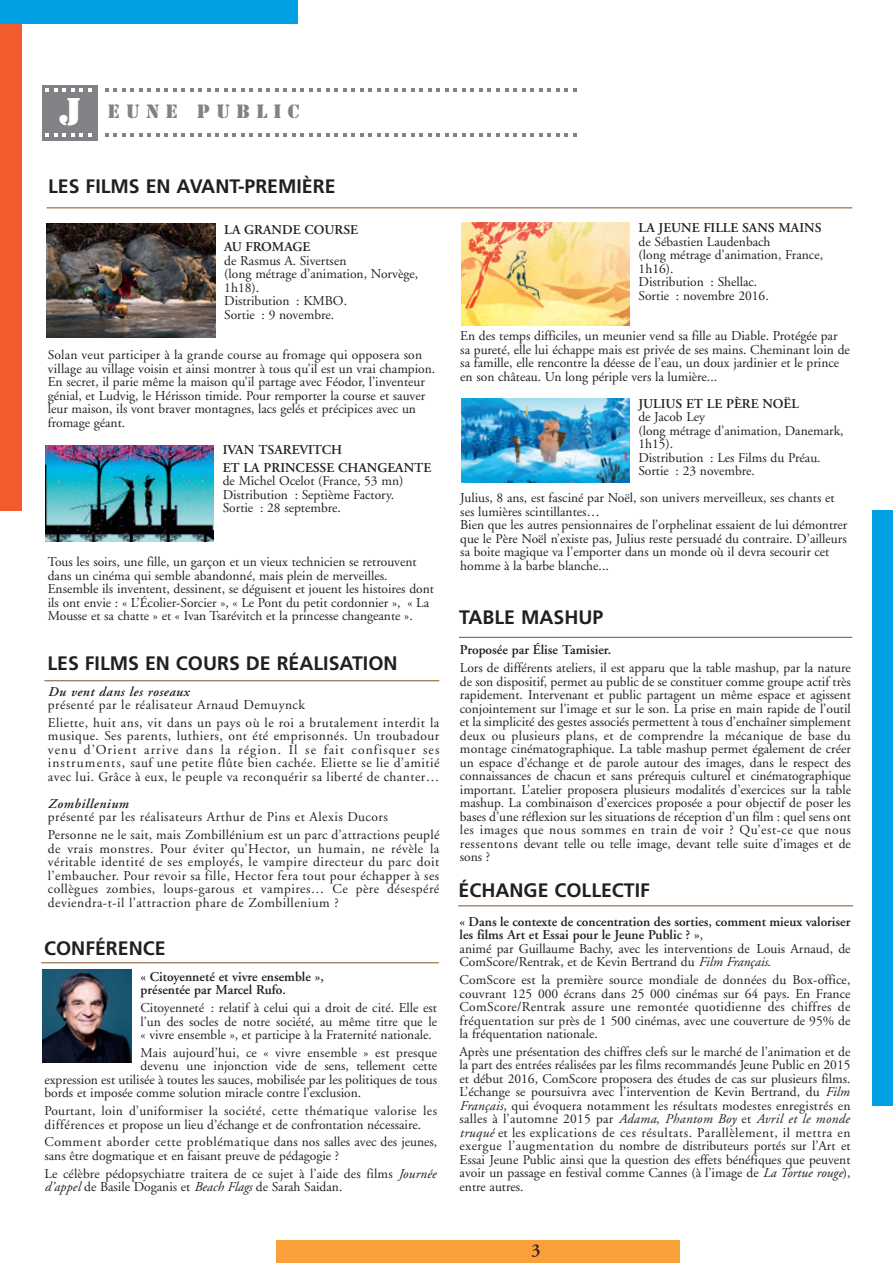
<style>
.page{position:relative;width:893px;height:1263px;background:#fff}
.page>*{position:absolute;margin:0;border:0;box-sizing:border-box;transform-origin:0 0}
.t1{font:700 19.5px "Frutiger";color:#231f20}
.t2{font:18px "Stencil Std";color:#808285}
.t3{font:600 18px "Adobe Garamond";color:#231f20}
.t4{font:13.5px/13.5px "Adobe Garamond";color:#231f20}
.t5{font:600 13.5px/13.5px "Adobe Garamond";color:#231f20}
.t6{font:13.5px/13.5px "Adobe Garamond";letter-spacing:.02em;color:#231f20}
.t7{font:13.5px/13.5px "Adobe Garamond";letter-spacing:.035em;color:#231f20}
.s1{font-size:36px;color:#fff}
.s2{font-weight:600;font-style:italic}
.s3{font-style:italic}
.s4{font-weight:600}
.s5{font-weight:400}
.s6{font-weight:400;font-style:italic}
</style>
<div class="page">
<div style="left:0;top:0;width:21px;height:510px;background:#f15b2e"></div>
<div style="left:0;top:0;width:298px;height:23px;background:#00a2e4"></div>
<div style="left:873px;top:510px;width:20px;height:596px;background:#00a2e4"></div>
<div style="left:276px;top:1241px;width:404px;height:22px;background:#f9a03a"></div>
<div style="left:43px;top:85px;width:55px;height:56px;background:#808285"></div>
<svg style="left:45px;top:88px;width:47px;height:4px"></svg>
<svg style="left:105px;top:88px;width:471px;height:4px"></svg>
<svg style="left:105px;top:133px;width:471px;height:4px"></svg>
<svg style="left:45px;top:133px;width:47px;height:4px"></svg>
<hr style="left:47px;top:207px;width:805px;height:1px;background:#805222">
<img style="left:47px;top:224px;width:168px;height:113px">
<img style="left:46px;top:446px;width:168px;height:96px">
<hr style="left:44px;top:680px;width:395px;height:1px;background:#805222">
<hr style="left:459px;top:637px;width:393px;height:1px;background:#805222">
<hr style="left:41px;top:962px;width:398px;height:1px;background:#805222">
<hr style="left:458px;top:905px;width:395px;height:1px;background:#805222">
<img style="left:461px;top:223px;width:169px;height:102px">
<img style="left:461px;top:398px;width:168px;height:84px">
<img style="left:43px;top:970px;width:89px;height:93px">
<p class="t2" style="left:59px;top:100px;width:242px"><span class="s1">J</span> EUNE PUBLIC</p>
<p class="t1" style="left:48px;top:175px;width:289px">LES FILMS EN AVANT-PREMIÈRE</p>
<p class="t5" style="left:224px;top:221px;width:135px;line-height:17.7px">LA GRANDE COURSE<br>AU FROMAGE</p>
<p class="t4" style="left:224px;top:254px;width:195px">de Rasmus A. Sivertsen<br>(long métrage d’animation, Norvège,<br>1h18).<br>Distribution : KMBO.<br>Sortie : 9 novembre.</p>
<p class="t4" style="left:48px;top:349px;width:389px">Solan veut participer à la grande course au fromage qui opposera son village au village voisin et ainsi montrer à tous qu’il est un vrai champion.<br>En secret, il parie même la maison qu’il partage avec Féodor, l’inventeur génial, et Ludvig, le Hérisson timide. Pour remporter la course et sauver leur maison, ils vont braver montagnes, lacs gelés et précipices avec un fromage géant.</p>
<p class="t5" style="left:223px;top:441px;width:210px;line-height:17.7px">IVAN TSAREVITCH<br>ET LA PRINCESSE CHANGEANTE</p>
<p class="t4" style="left:223px;top:474px;width:182px">de Michel Ocelot (France, 53 mn)<br>Distribution : Septième Factory.<br>Sortie : 28 septembre.</p>
<p class="t4" style="left:48px;top:555px;width:388px">Tous les soirs, une fille, un garçon et un vieux technicien se retrouvent dans un cinéma qui semble abandonné, mais plein de merveilles.<br>Ensemble ils inventent, dessinent, se déguisent et jouent les histoires dont ils ont envie : « L’Écolier-Sorcier », « Le Pont du petit cordonnier », « La Mousse et sa chatte » et « Ivan Tsarévitch et la princesse changeante ».</p>
<p class="t1" style="left:47px;top:652px;width:352px">LES FILMS EN COURS DE RÉALISATION</p>
<p class="t7" style="left:48px;top:685px;width:259px"><span class="s2">Du vent dans les roseaux<br></span>présenté par le réalisateur Arnaud Demuynck</p>
<p class="t4" style="left:48px;top:716px;width:393px;text-align:justify">Eliette, huit ans, vit dans un pays où le roi a brutalement interdit la musique. Ses parents, luthiers, ont été emprisonnés. Un troubadour venu d’Orient arrive dans la région. Il se fait confisquer ses instruments, sauf une petite flûte bien cachée. Eliette se lie d’amitié avec lui. Grâce à eux, le peuple va reconquérir sa liberté de chanter…</p>
<p class="t7" style="left:48px;top:797px;width:341px"><span class="s2">Zombillenium<br></span>présenté par les réalisateurs Arthur de Pins et Alexis Ducors</p>
<p class="t4" style="left:48px;top:828px;width:393px;text-align:justify">Personne ne le sait, mais Zombillénium est un parc d’attractions peuplé de vrais monstres. Pour éviter qu’Hector, un humain, ne révèle la véritable identité de ses employés, le vampire directeur du parc doit l’embaucher. Pour revoir sa fille, Hector fera tout pour échapper à ses collègues zombies, loups-garous et vampires… Ce père désespéré deviendra-t-il l’attraction phare de Zombillenium ?</p>
<p class="t1" style="left:44px;top:937px;width:123px">CONFÉRENCE</p>
<p class="t5" style="left:141px;top:970px;width:185px">« Citoyenneté et vivre ensemble », présentée par Marcel Rufo.</p>
<p class="t4" style="left:141px;top:1001px;width:298px;text-align:justify">Citoyenneté : relatif à celui qui a droit de cité. Elle est l’un des socles de notre société, au même titre que le « vivre ensemble », et participe à la Fraternité nationale.</p>
<p class="t4" style="left:141px;top:1046px;width:298px">Mais aujourd’hui, ce « vivre ensemble » est presque</p>
<p class="t4" style="left:141px;top:1060px;width:298px">devenu une injonction vide de sens, tellement cette</p>
<p class="t4" style="left:44px;top:1073px;width:394px">expression est utilisée à toutes les sauces, mobilisée par les politiques de tous</p>
<p class="t4" style="left:44px;top:1087px;width:318px">bords et imposée comme solution miracle contre l’exclusion.</p>
<p class="t6" style="left:44px;top:1104px;width:394px">Pourtant, loin d’uniformiser la société, cette thématique valorise les différences et propose un lieu d’échange et de confrontation nécessaire.</p>
<p class="t4" style="left:44px;top:1136px;width:394px">Comment aborder cette problématique dans nos salles avec des jeunes, sans être dogmatique et en faisant preuve de pédagogie ?</p>
<p class="t4" style="left:44px;top:1167px;width:393px">Le célèbre pédopsychiatre traitera de ce sujet à l’aide des films <span class="s3">Journée d’appel</span> de Basile Doganis et <span class="s3">Beach Flags</span> de Sarah Saidan.</p>
<p class="t4" style="left:639px;top:222px;width:186px"><span class="s4">LA JEUNE FILLE SANS MAINS </span>de Sébastien Laudenbach<br>(long métrage d’animation, France,<br>1h16).<br>Distribution : Shellac.<br>Sortie : novembre 2016.</p>
<p class="t4" style="left:460px;top:330px;width:391px">En des temps difficiles, un meunier vend sa fille au Diable. Protégée par sa pureté, elle lui échappe mais est privée de ses mains. Cheminant loin de sa famille, elle rencontre la déesse de l’eau, un doux jardinier et le prince en son château. Un long périple vers la lumière...</p>
<p class="t4" style="left:638px;top:397px;width:207px"><span class="s4">JULIUS ET LE PÈRE NOËL<br></span>de Jacob Ley<br>(long métrage d’animation, Danemark,<br>1h15).<br>Distribution : Les Films du Préau.<br>Sortie : 23 novembre.</p>
<p class="t4" style="left:460px;top:492px;width:388px">Julius, 8 ans, est fasciné par Noël, son univers merveilleux, ses chants et ses lumières scintillantes…<br>Bien que les autres pensionnaires de l’orphelinat essaient de lui démontrer que le Père Noël n’existe pas, Julius reste persuadé du contraire. D’ailleurs sa boite magique va l’emporter dans un monde où il devra secourir cet homme à la barbe blanche...</p>
<p class="t1" style="left:459px;top:606px;width:146px">TABLE MASHUP</p>
<p class="t4" style="left:460px;top:641px;width:392px;line-height:17.7px"><span class="s4">Proposée par Élise Tamisier.<br></span>Lors de différents ateliers, il est apparu que la table mashup, par la nature</p>
<p class="t4" style="left:460px;top:675px;width:393px;text-align:justify">de son dispositif, permet au public de se constituer comme groupe actif très rapidement. Intervenant et public partagent un même espace et agissent conjointement sur l’image et sur le son. La prise en main rapide de l’outil et la simplicité des gestes associés permettent à tous d’enchaîner simplement deux ou plusieurs plans, et de comprendre la mécanique de base du montage cinématographique. La table mashup permet également de créer un espace d’échange et de parole autour des images, dans le respect des connaissances de chacun et sans prérequis culturel et cinématographique important. L’atelier proposera plusieurs modalités d’exercices sur la table mashup. La combinaison d’exercices proposée a pour objectif de poser les bases d’une réflexion sur les situations de réception d’un film : quel sens ont les images que nous sommes en train de voir ? Qu’est-ce que nous ressentons devant telle ou telle image, devant telle suite d’images et de sons ?</p>
<p class="t1" style="left:459px;top:879px;width:193px">ÉCHANGE COLLECTIF</p>
<p class="t5" style="left:460px;top:915px;width:392px">« Dans le contexte de concentration des sorties, comment mieux valoriser les films Art et Essai pour le Jeune Public ? »<span class="s5">,<br>animé par Guillaume Bachy, avec les interventions de Louis Arnaud, de ComScore/Rentrak, et de Kevin Bertrand du</span> <span class="s6">Film Français</span><span class="s5">.</span></p>
<p class="t4" style="left:460px;top:973px;width:392px;text-align:justify">ComScore est la première source mondiale de données du Box-office, couvrant 125 000 écrans dans 25 000 cinémas sur 64 pays. En France ComScore/Rentrak assure une remontée quotidienne des chiffres de fréquentation sur près de 1 500 cinémas, avec une couverture de 95% de la fréquentation nationale.</p>
<p class="t4" style="left:460px;top:1045px;width:392px;text-align:justify">Après une présentation des chiffres clefs sur le marché de l’animation et de la part des entrées réalisées par les films recommandés Jeune Public en 2015 et début 2016, ComScore proposera des études de cas sur plusieurs films.<br>L’échange se poursuivra avec l’intervention de Kevin Bertrand, du <span class="s3">Film Français</span>, qui évoquera notamment les résultats modestes enregistrés en salles à l’automne 2015 par <span class="s3">Adama</span>, <span class="s3">Phantom Boy</span> et <span class="s3">Avril et le monde truqué</span> et les explications de ces résultats. Parallèlement, il mettra en exergue l’augmentation du nombre de distributeurs portés sur l’Art et Essai Jeune Public ainsi que la question des effets bénéfiques que peuvent avoir un passage en festival comme Cannes (à l’image de <span class="s3">La Tortue rouge</span>), entre autres.</p>
<p class="t3" style="left:531px;top:1240px;width:11px">3</p>
</div>
